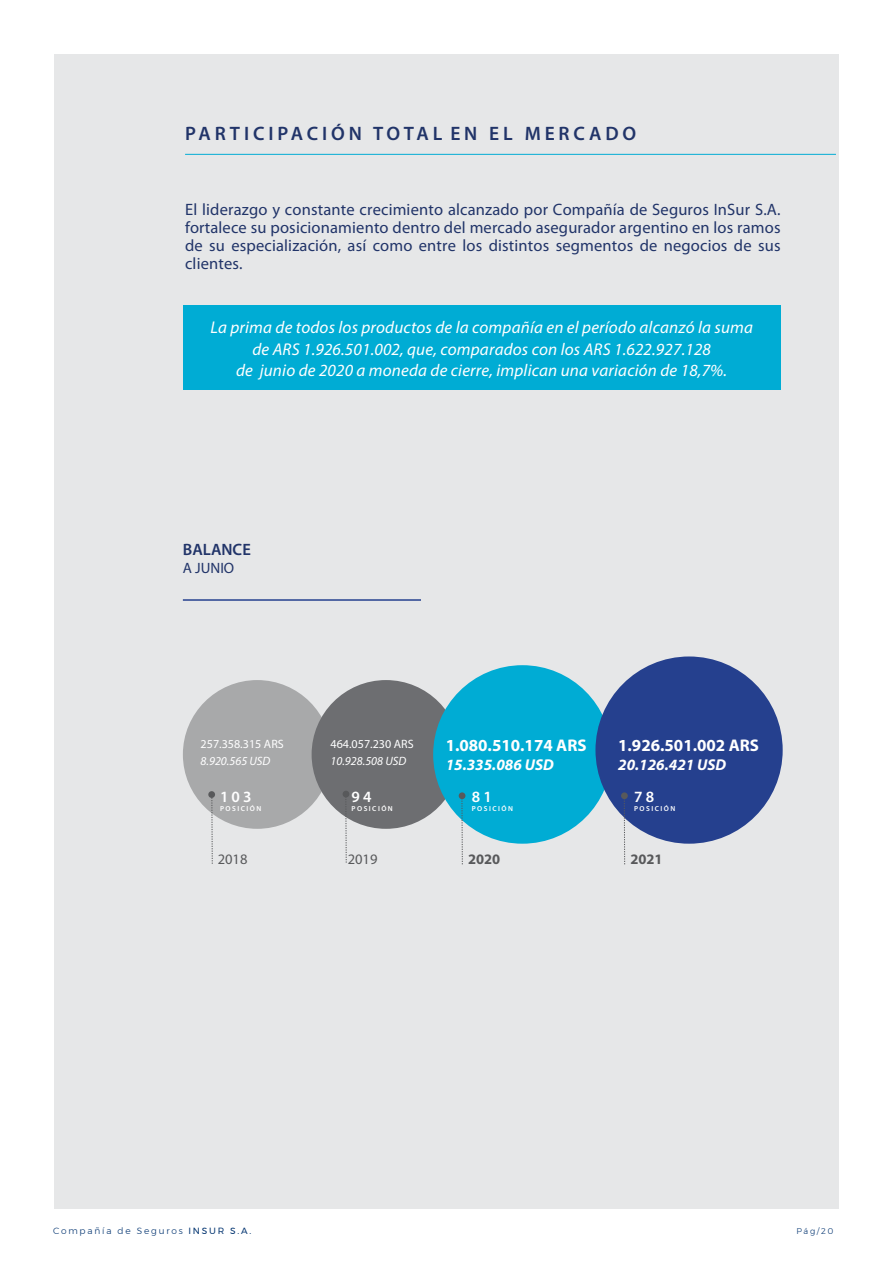
<style>
.page{position:relative;width:893px;height:1263px;background:#fff}
.page>*{position:absolute;margin:0;border:0;box-sizing:border-box;transform-origin:0 0}
.t1{font:600 19.5px "Myriad Pro";letter-spacing:.2em;color:#213469}
.t2{font:italic 17.1px/21.8px "Myriad Pro";letter-spacing:.01em;color:#fff;text-align:center}
.t3{font:700 16.95px "Myriad Pro";color:#fff}
.t4{font:16.5px/18px "Myriad Pro";letter-spacing:.01em;color:#213469;text-align:justify}
.t5{font:600 16.5px "Myriad Pro";color:#213469}
.t6{font:italic 700 15.75px "Myriad Pro";color:#fff}
.t7{font:600 15.75px "Myriad Pro";letter-spacing:.2em;color:#fff}
.t8{font:15px "Myriad Pro";color:#213469}
.t9{font:14.55px "Myriad Pro";color:#58595b}
.t10{font:700 14.55px "Myriad Pro";color:#58595b}
.t11{font:12.15px "Myriad Pro";color:#fff}
.t12{font:italic 12.15px "Myriad Pro";color:#fff}
.t13{font:300 9px "Montserrat";letter-spacing:.2em;color:#043571}
.t14{font:300 8.25px "Montserrat";color:#043571}
.t15{font:600 7.2px "Myriad Pro";letter-spacing:.2em;color:#fff}
.s1{font-weight:400}
</style>
<div class="page">
<div style="left:54px;top:54px;width:785px;height:1155px;background:#e6e7e8"></div>
<div style="left:183px;top:306px;width:598px;height:84px;background:#00acd4"></div>
<hr style="left:183px;top:599px;width:238px;height:2px;background:#25408e">
<div style="left:183px;top:680px;width:149px;height:149px;background:#a8a9aa;border-radius:50%"></div>
<div style="left:312px;top:680px;width:148px;height:149px;background:#6d6e71;border-radius:50%"></div>
<div style="left:208px;top:791px;width:7px;height:7px;background:#58595b;border-radius:50%"></div>
<svg style="left:211px;top:797px;width:2px;height:67px"></svg>
<svg style="left:343px;top:791px;width:6px;height:72px"></svg>
<div style="left:433px;top:665px;width:179px;height:179px;background:#00acd4;border-radius:50%"></div>
<div style="left:459px;top:792px;width:6px;height:7px;background:#58595b;border-radius:50%"></div>
<svg style="left:461px;top:799px;width:2px;height:65px"></svg>
<div style="left:595px;top:656px;width:188px;height:188px;background:#25408e;border-radius:50%"></div>
<div style="left:621px;top:792px;width:7px;height:7px;background:#58595b;border-radius:50%"></div>
<svg style="left:624px;top:799px;width:1px;height:65px"></svg>
<hr style="left:185px;top:154px;width:651px;height:1px;background:#03acd4">
<p class="t1" style="left:185px;top:121px;width:453px">PARTICIPACIÓN TOTAL EN EL MERCADO</p>
<p class="t4" style="left:185px;top:200px;width:597px">El liderazgo y constante crecimiento alcanzado por Compañía de Seguros InSur S.A. fortalece su posicionamiento dentro del mercado asegurador argentino en los ramos de su especialización, así como entre los distintos segmentos de negocios de sus clientes.</p>
<p class="t2" style="left:210px;top:316px;width:544px">La prima de todos los productos de la compañía en el período alcanzó la suma de ARS 1.926.501.002, que, comparados con los ARS 1.622.927.128<br>de junio de 2020 a moneda de cierre, implican una variación de 18,7%.</p>
<p class="t5" style="left:183px;top:539px;width:69px">BALANCE</p>
<p class="t8" style="left:183px;top:559px;width:53px">A JUNIO</p>
<p class="t11" style="left:201px;top:737px;width:85px">257.358.315 ARS</p>
<p class="t12" style="left:201px;top:754px;width:71px">8.920.565 USD</p>
<p class="t11" style="left:331px;top:737px;width:85px">464.057.230 ARS</p>
<p class="t12" style="left:331px;top:754px;width:77px">10.928.508 USD</p>
<p class="t3" style="left:446px;top:735px;width:142px">1.080.510.174 ARS</p>
<p class="t6" style="left:446px;top:755px;width:110px">15.335.086 USD</p>
<p class="t3" style="left:618px;top:735px;width:142px">1.926.501.002 ARS</p>
<p class="t6" style="left:618px;top:755px;width:110px">20.126.421 USD</p>
<p class="t7" style="left:220px;top:787px;width:33px">103</p>
<p class="t15" style="left:220px;top:804px;width:43px">POSICIÓN</p>
<p class="t7" style="left:352px;top:787px;width:21px">94</p>
<p class="t15" style="left:352px;top:804px;width:43px">POSICIÓN</p>
<p class="t7" style="left:472px;top:787px;width:21px">81</p>
<p class="t15" style="left:472px;top:804px;width:43px">POSICIÓN</p>
<p class="t7" style="left:634px;top:787px;width:21px">78</p>
<p class="t15" style="left:634px;top:804px;width:43px">POSICIÓN</p>
<p class="t9" style="left:218px;top:851px;width:31px">2018</p>
<p class="t9" style="left:348px;top:851px;width:31px">2019</p>
<p class="t10" style="left:468px;top:850px;width:34px">2020</p>
<p class="t10" style="left:630px;top:850px;width:34px">2021</p>
<p class="t13" style="left:53px;top:1224px;width:200px">Compañía de Seguros <span class="s1">INSUR S.A.</span></p>
<p class="t14" style="left:796px;top:1224px;width:38px">Pág/20</p>
</div>
